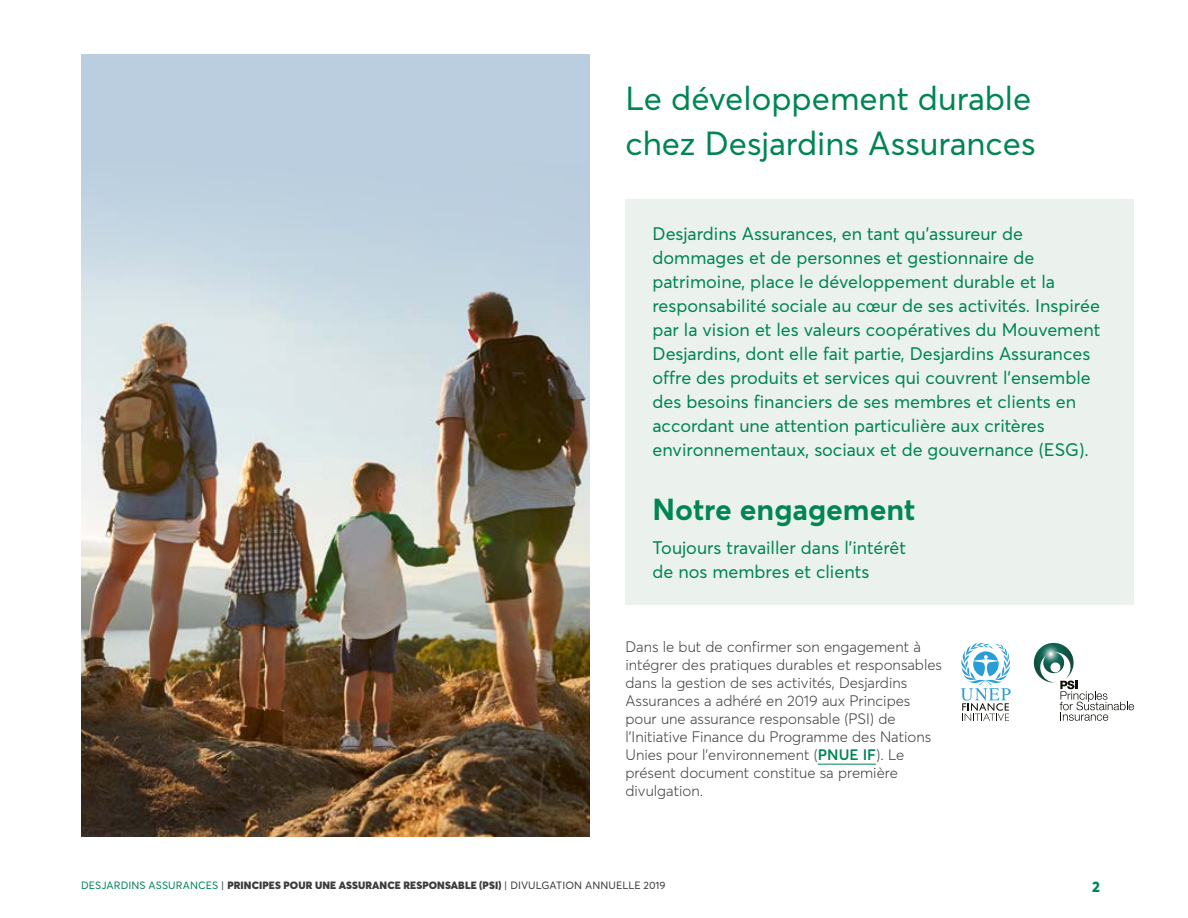
<style>
.page{position:relative;width:1188px;height:918px;background:#fff}
.page>*{position:absolute;margin:0;border:0;box-sizing:border-box;transform-origin:0 0}
.t1{font:33px/45px "Averta";color:#008553}
.t2{font:700 30px "Averta";color:#008553}
.t3{font:18px/24px "Averta";color:#008553}
.t4{font:300 15px/18px "Averta";color:#3c3c3b}
.t5{font:800 15px "Averta";color:#008553}
.t6{font:900 10.5px "Averta";letter-spacing:.01em;color:#3c3c3b}
.s1{font-weight:600;color:#008553}
.s2{font-weight:400;color:#008553}
.s3{font-weight:400}
</style>
<div class="page">
<div style="left:626px;top:199px;width:508px;height:406px;background:#ebf2ed"></div>
<div style="left:81px;top:54px;width:509px;height:783px;background:#bbcedf"></div>
<img style="left:81px;top:223px;width:509px;height:614px">
<hr style="left:818px;top:764px;width:58px;height:1px;background:#008553">
<svg style="left:1033px;top:643px;width:101px;height:78px"></svg>
<svg style="left:961px;top:643px;width:50px;height:78px"></svg>
<h2 class="t1" style="left:626px;top:75px;width:412px">Le développement durable chez Desjardins Assurances</h2>
<p class="t3" style="left:653px;top:221px;width:449px">Desjardins Assurances, en tant qu’assureur de dommages et de personnes et gestionnaire de patrimoine, place le développement durable et la responsabilité sociale au cœur de ses activités. Inspirée par la vision et les valeurs coopératives du Mouvement Desjardins, dont elle fait partie, Desjardins Assurances offre des produits et services qui couvrent l’ensemble des besoins financiers de ses membres et clients en accordant une attention particulière aux critères environnementaux, sociaux et de gouvernance (ESG).</p>
<p class="t2" style="left:653px;top:490px;width:264px">Notre engagement</p>
<p class="t3" style="left:653px;top:535px;width:255px">Toujours travailler dans l’intérêt de nos membres et clients</p>
<p class="t4" style="left:626px;top:637px;width:318px">Dans le but de confirmer son engagement à intégrer des pratiques durables et responsables dans la gestion de ses activités, Desjardins Assurances a adhéré en 2019 aux Principes pour une assurance responsable (PSI) de l’Initiative Finance du Programme des Nations Unies pour l’environnement (<span class="s1">PNUE IF</span>). Le présent document constitue sa première divulgation.</p>
<p class="t6" style="left:81px;top:878px;width:586px"><span class="s2">DESJARDINS ASSURANCES</span> <span class="s3">|</span> PRINCIPES POUR UNE ASSURANCE RESPONSABLE (PSI) <span class="s3">| DIVULGATION ANNUELLE 2019</span></p>
<p class="t5" style="left:1092px;top:877px;width:9px">2</p>
</div>
